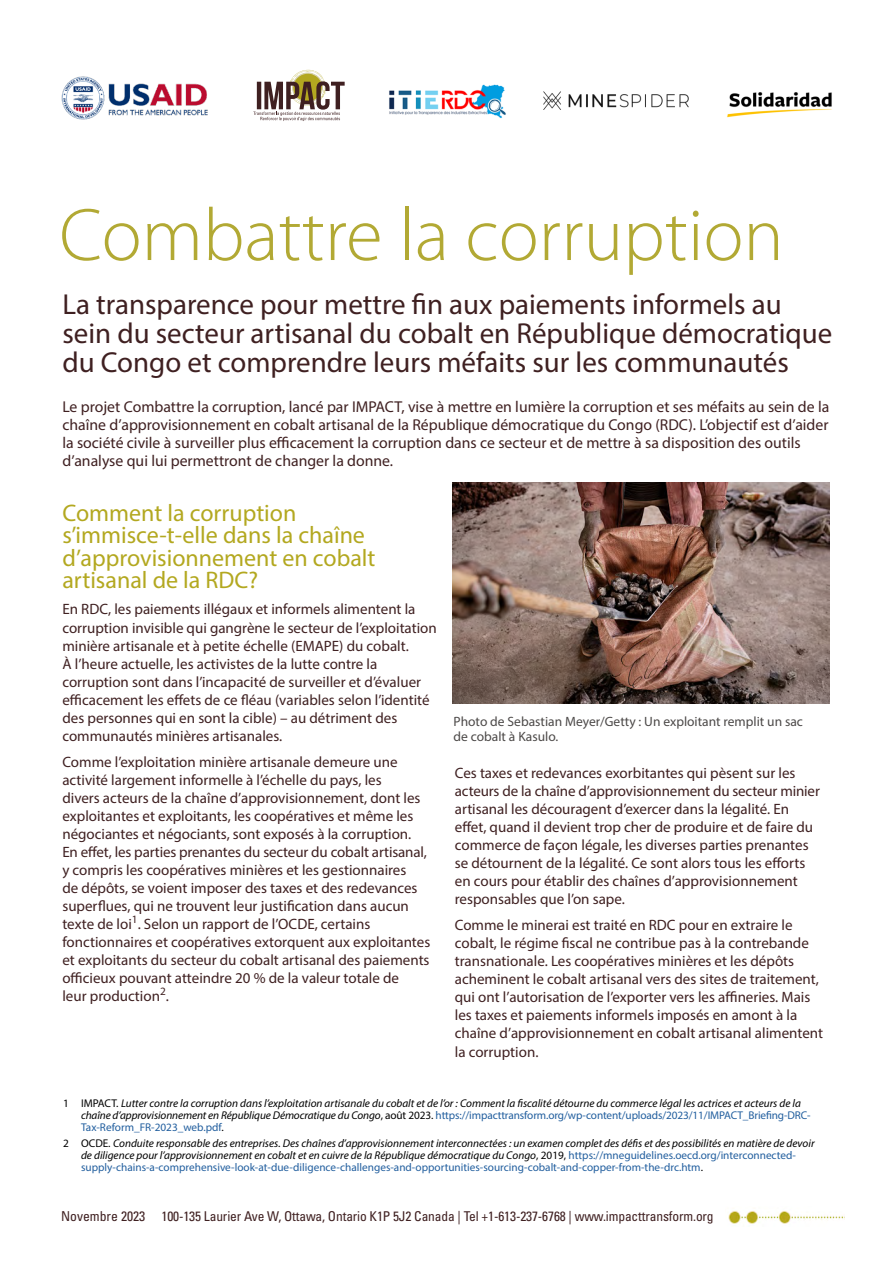
<style>
.page{position:relative;width:893px;height:1263px;background:#fff}
.page>*{position:absolute;margin:0;border:0;box-sizing:border-box;transform-origin:0 0}
.t1{font:300 75px "Myriad Pro";color:#b2a934}
.t2{font:28.95px/29px "Myriad Pro";color:#3f2021}
.t3{font:24px/22.5px "Myriad Pro";color:#b3a820}
.t4{font:15.75px/18px "Myriad Pro";color:#3f2021}
.t5{font:15px/18px "Myriad Pro";color:#3f2021}
.t6{font:condensed 13.5px "Univers LT Std";letter-spacing:-.01em;color:#3f2021}
.t7{font:13.5px/15px "Myriad Pro";color:#4c4948}
.t8{font:italic 11.25px/12px "Myriad Pro";color:#000}
.s1{font-style:normal}
.s2{font-style:normal;color:#215e9e}
.s3{font-size:13.65px}
</style>
<div class="page">
<img style="left:728px;top:1210px;width:116px;height:14px">
<img style="left:61px;top:76px;width:147px;height:44px">
<img style="left:389px;top:84px;width:117px;height:34px">
<img style="left:727px;top:92px;width:105px;height:26px">
<svg style="left:253px;top:70px;width:92px;height:51px"></svg>
<img style="left:452px;top:483px;width:377px;height:220px">
<img style="left:544px;top:91px;width:144px;height:18px">
<h1 class="t1" style="left:59px;top:194px;width:726px">Combattre la corruption</h1>
<h2 class="t2" style="left:62px;top:289px;width:771px">La transparence pour mettre fin aux paiements informels au sein du secteur artisanal du cobalt en République démocratique du Congo et comprendre leurs méfaits sur les communautés</h2>
<p class="t4" style="left:62px;top:397px;width:768px">Le projet Combattre la corruption, lancé par IMPACT, vise à mettre en lumière la corruption et ses méfaits au sein de la chaîne d’approvisionnement en cobalt artisanal de la République démocratique du Congo (RDC). L’objectif est d’aider la société civile à surveiller plus efficacement la corruption dans ce secteur et de mettre à sa disposition des outils d’analyse qui lui permettront de changer la donne.</p>
<h3 class="t3" style="left:62px;top:501px;width:315px">Comment la corruption s’immisce-t-elle dans la chaîne d’approvisionnement en cobalt artisanal de la RDC?</h3>
<p class="t5" style="left:62px;top:600px;width:376px">En RDC, les paiements illégaux et informels alimentent la corruption invisible qui gangrène le secteur de l’exploitation minière artisanale et à petite échelle (EMAPE) du cobalt.<br>À l’heure actuelle, les activistes de la lutte contre la corruption sont dans l’incapacité de surveiller et d’évaluer efficacement les effets de ce fléau (variables selon l’identité des personnes qui en sont la cible) – au détriment des communautés minières artisanales.</p>
<p class="t5" style="left:62px;top:752px;width:369px">Comme l’exploitation minière artisanale demeure une activité largement informelle à l’échelle du pays, les<br>divers acteurs de la chaîne d’approvisionnement, dont les exploitantes et exploitants, les coopératives et même les négociantes et négociants, sont exposés à la corruption.<br>En effet, les parties prenantes du secteur du cobalt artisanal, y compris les coopératives minières et les gestionnaires<br>de dépôts, se voient imposer des taxes et des redevances superflues, qui ne trouvent leur justification dans aucun texte de loi<sup>1</sup>. Selon un rapport de l’OCDE, certains fonctionnaires et coopératives extorquent aux exploitantes et exploitants du secteur du cobalt artisanal des paiements officieux pouvant atteindre 20 % de la valeur totale de<br>leur production<sup>2</sup>.</p>
<p class="t5" style="left:455px;top:763px;width:367px">Ces taxes et redevances exorbitantes qui pèsent sur les acteurs de la chaîne d’approvisionnement du secteur minier artisanal les découragent d’exercer dans la légalité. En effet, quand il devient trop cher de produire et de faire du commerce de façon légale, les diverses parties prenantes se détournent de la légalité. Ce sont alors tous les efforts en cours pour établir des chaînes d’approvisionnement responsables que l’on sape.</p>
<p class="t7" style="left:454px;top:714px;width:351px">Photo de Sebastian Meyer/Getty : Un exploitant remplit un sac de cobalt à Kasulo.</p>
<p class="t5" style="left:455px;top:916px;width:370px">Comme le minerai est traité en RDC pour en extraire le cobalt, le régime fiscal ne contribue pas à la contrebande transnationale. Les coopératives minières et les dépôts acheminent le cobalt artisanal vers des sites de traitement, qui ont l’autorisation de l’exporter vers les affineries. Mais les taxes et paiements informels imposés en amont à la chaîne d’approvisionnement en cobalt artisanal alimentent la corruption.</p>
<p class="t8" style="left:81px;top:1097px;width:731px;text-indent:-18px"><span class="s1">1 IMPACT.</span> Lutter contre la corruption dans l’exploitation artisanale du cobalt et de l’or : Comment la fiscalité détourne du commerce légal les actrices et acteurs de la chaîne d’approvisionnement en République Démocratique du Congo<span class="s1">, août 2023.</span> <span class="s2">https://impacttransform.org/wp-content/uploads/2023/11/IMPACT_Briefing-DRC-<br>Tax-Reform_FR-2023_web.pdf</span><span class="s1">.</span></p>
<p class="t8" style="left:81px;top:1137px;width:735px;text-indent:-18px"><span class="s1">2 OCDE.</span> Conduite responsable des entreprises. Des chaînes d’approvisionnement interconnectées : un examen complet des défis et des possibilités en matière de devoir de diligence pour l’approvisionnement en cobalt et en cuivre de la République démocratique du Congo<span class="s1">, 2019,</span> <span class="s2">https://mneguidelines.oecd.org/interconnected&shy;supply-chains-a-comprehensive-look-at-due-diligence-challenges-and-opportunities-sourcing-cobalt-and-copper-from-the-drc.htm</span><span class="s1">.</span></p>
<p class="t6" style="left:61px;top:1207px;width:654px"><span class="s3">Novembre 2023</span> 100-135 Laurier Ave W, Ottawa, Ontario K1P 5J2 Canada | Tel +1-613-237-6768 | www.impacttransform.org</p>
</div>
